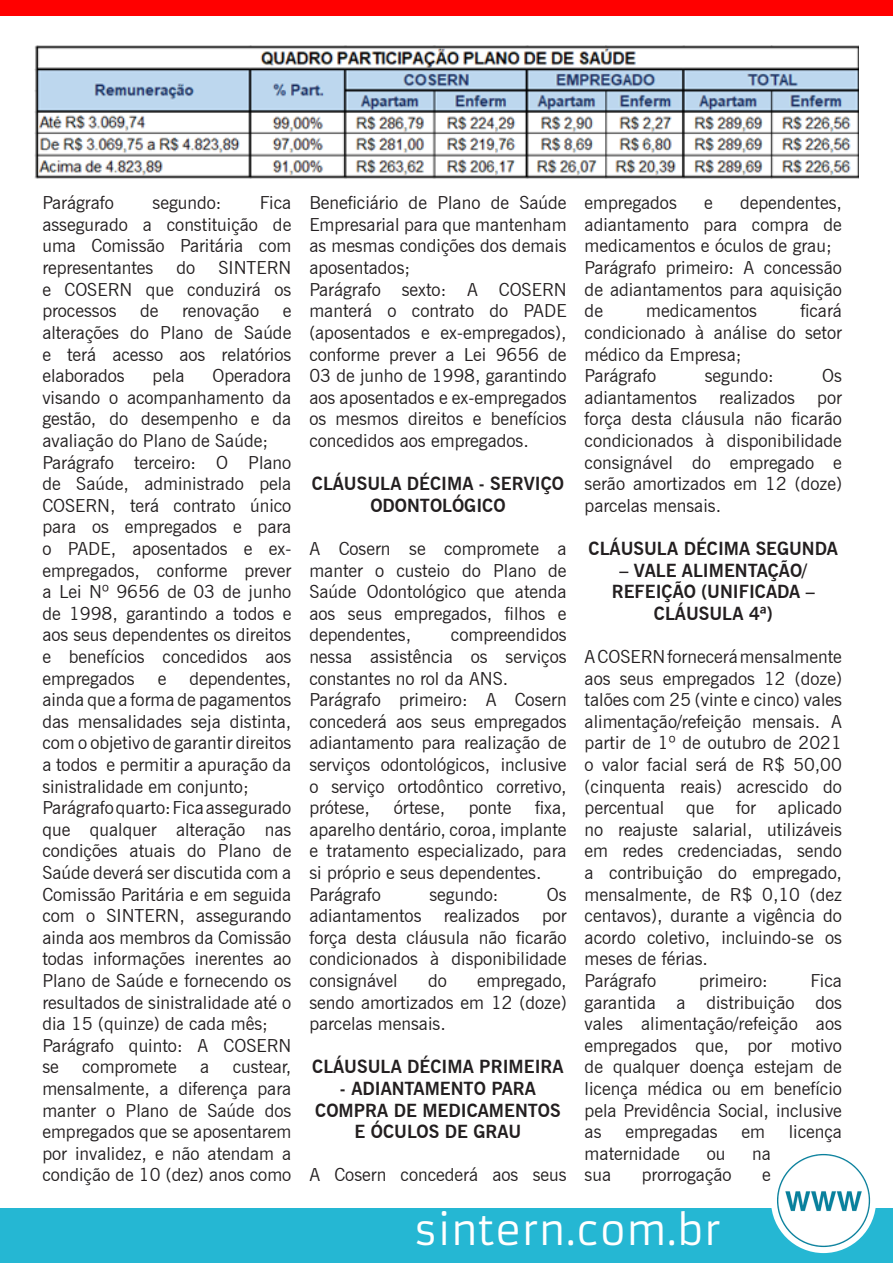
<style>
.page{position:relative;width:893px;height:1263px;background:#fff}
.page>*{position:absolute;margin:0;border:0;box-sizing:border-box;transform-origin:0 0}
.t1{font:40.5px "Armata";color:#fff}
.t2{font:18px/21.6px "News Gothic BT";color:#231f20;text-align:justify}
.t3{font:700 18px/21.6px "News Gothic BT";color:#231f20;text-align:center}
</style>
<div class="page">
<div style="left:0;top:1209px;width:893px;height:54px;background:#25b7d3"></div>
<img style="left:774px;top:1151px;width:99px;height:99px;border-radius:50px">
<div style="left:771px;top:1148px;width:105px;height:105px;border:6px solid #fff;border-radius:50%"></div>
<div style="left:0;top:0;width:893px;height:16px;background:#f00"></div>
<img style="left:34px;top:45px;width:825px;height:134px">
<p class="t2" style="left:42px;top:192px;width:73px">Parágrafo</p>
<p class="t2" style="left:153px;top:192px;width:70px">segundo:</p>
<p class="t2" style="left:42px;top:192px;width:250px;text-indent:218px">Fica assegurado a constituição de uma Comissão Paritária com representantes</p>
<p class="t2" style="left:42px;top:257px;width:250px;text-indent:176px">SINTERN e COSERN que conduzirá os processos</p>
<p class="t2" style="left:177px;top:257px;width:20px">do</p>
<p class="t2" style="left:140px;top:300px;width:20px">de</p>
<p class="t2" style="left:182px;top:300px;width:79px">renovação</p>
<p class="t2" style="left:42px;top:300px;width:250px;text-indent:240px">e alterações do Plano de Saúde e terá acesso aos relatórios elaborados</p>
<p class="t2" style="left:42px;top:365px;width:250px;text-indent:170px">Operadora visando o acompanhamento da gestão, do desempenho e da avaliação do Plano de Saúde;</p>
<p class="t2" style="left:42px;top:451px;width:250px">Parágrafo terceiro: O Plano de Saúde, administrado pela COSERN, terá contrato único para os empregados e para o PADE, aposentados e ex&shy;empregados, conforme prever a Lei Nº 9656 de 03 de junho de 1998, garantindo a todos e aos seus dependentes os direitos e benefícios concedidos aos empregados</p>
<p class="t2" style="left:153px;top:365px;width:33px">pela</p>
<p class="t2" style="left:42px;top:667px;width:250px;text-indent:147px">dependentes, ainda que a forma de pagamentos das mensalidades seja distinta, com o objetivo de garantir direitos a todos e permitir a apuração da sinistralidade em conjunto;</p>
<p class="t2" style="left:42px;top:797px;width:250px">Parágrafo quarto: Fica assegurado que qualquer alteração nas condições atuais do Plano de Saúde deverá ser discutida com a Comissão Paritária e em seguida com o SINTERN, assegurando ainda aos membros da Comissão todas informações inerentes ao Plano de Saúde e fornecendo os resultados de sinistralidade até o dia 15 (quinze) de cada mês;</p>
<p class="t2" style="left:42px;top:1034px;width:250px">Parágrafo quinto: A COSERN se</p>
<p class="t2" style="left:158px;top:667px;width:10px">e</p>
<p class="t2" style="left:42px;top:1056px;width:250px;text-indent:190px">custear, mensalmente, a diferença para manter o Plano de Saúde dos empregados que se aposentarem por invalidez, e não atendam a condição de 10 (dez) anos como</p>
<p class="t2" style="left:82px;top:1056px;width:96px">compromete</p>
<p class="t2" style="left:200px;top:1056px;width:11px">a</p>
<p class="t2" style="left:309px;top:192px;width:259px">Beneficiário de Plano de Saúde Empresarial para que mantenham as mesmas condições dos demais aposentados;</p>
<p class="t2" style="left:309px;top:278px;width:259px">Parágrafo sexto: A COSERN manterá o contrato do PADE (aposentados e ex-empregados), conforme prever a Lei 9656 de 03 de junho de 1998, garantindo aos aposentados e ex-empregados os mesmos direitos e benefícios concedidos aos empregados.</p>
<p class="t3" style="left:312px;top:473px;width:254px">CLÁUSULA DÉCIMA - SERVIÇO<br>ODONTOLÓGICO</p>
<p class="t2" style="left:309px;top:538px;width:259px">A Cosern se compromete a manter o custeio do Plano de Saúde Odontológico que atenda aos seus empregados, filhos e dependentes,</p>
<p class="t2" style="left:309px;top:624px;width:259px;text-indent:142px">compreendidos nessa assistência os serviços constantes no rol da ANS.</p>
<p class="t2" style="left:309px;top:689px;width:259px">Parágrafo primeiro: A Cosern concederá aos seus empregados adiantamento para realização de serviços odontológicos, inclusive o serviço ortodôntico corretivo, prótese,</p>
<p class="t2" style="left:394px;top:797px;width:53px">órtese,</p>
<p class="t2" style="left:469px;top:797px;width:44px">ponte</p>
<p class="t2" style="left:309px;top:797px;width:259px;text-indent:226px">fixa, aparelho dentário, coroa, implante e tratamento especializado, para si próprio e seus dependentes.</p>
<p class="t2" style="left:309px;top:883px;width:73px">Parágrafo</p>
<p class="t2" style="left:429px;top:883px;width:70px">segundo:</p>
<p class="t2" style="left:309px;top:883px;width:259px;text-indent:238px">Os adiantamentos realizados por força desta cláusula não ficarão condicionados à disponibilidade consignável</p>
<p class="t2" style="left:309px;top:970px;width:259px;text-indent:168px">empregado, sendo amortizados em 12 (doze) parcelas mensais.</p>
<p class="t3" style="left:312px;top:1056px;width:253px">CLÁUSULA DÉCIMA PRIMEIRA</p>
<p class="t3" style="left:315px;top:1078px;width:247px">- ADIANTAMENTO PARA<br>COMPRA DE MEDICAMENTOS<br>E ÓCULOS DE GRAU</p>
<p class="t2" style="left:309px;top:1164px;width:259px">A Cosern concederá aos seus</p>
<p class="t2" style="left:428px;top:970px;width:20px">do</p>
<p class="t2" style="left:585px;top:192px;width:94px">empregados</p>
<p class="t2" style="left:704px;top:192px;width:10px">e</p>
<p class="t2" style="left:585px;top:192px;width:259px;text-indent:155px">dependentes, adiantamento para compra de medicamentos e óculos de grau;</p>
<p class="t2" style="left:585px;top:257px;width:259px">Parágrafo primeiro: A concessão de adiantamentos para aquisição de</p>
<p class="t2" style="left:585px;top:300px;width:259px;text-indent:216px">ficará condicionado à análise do setor médico da Empresa;</p>
<p class="t2" style="left:585px;top:365px;width:73px">Parágrafo</p>
<p class="t2" style="left:705px;top:365px;width:70px">segundo:</p>
<p class="t2" style="left:646px;top:300px;width:112px">medicamentos</p>
<p class="t2" style="left:585px;top:365px;width:259px;text-indent:238px">Os adiantamentos realizados por força desta cláusula não ficarão condicionados à disponibilidade consignável do empregado e serão amortizados em 12 (doze) parcelas mensais.</p>
<p class="t3" style="left:589px;top:538px;width:251px">CLÁUSULA DÉCIMA SEGUNDA</p>
<p class="t3" style="left:612px;top:559px;width:204px">– VALE ALIMENTAÇÃO/<br>REFEIÇÃO (UNIFICADA –<br>CLÁUSULA 4ª)</p>
<p class="t2" style="left:585px;top:646px;width:259px">A COSERN fornecerá mensalmente aos seus empregados 12 (doze) talões com 25 (vinte e cinco) vales alimentação/refeição mensais. A partir de 1º de outubro de 2021 o valor facial será de R$ 50,00 (cinquenta reais) acrescido do percentual que for aplicado no reajuste salarial, utilizáveis em redes credenciadas, sendo a contribuição do empregado, mensalmente, de R$ 0,10 (dez centavos), durante a vigência do acordo coletivo, incluindo-se os meses de férias.</p>
<p class="t2" style="left:585px;top:970px;width:73px">Parágrafo</p>
<p class="t2" style="left:699px;top:970px;width:70px">primeiro:</p>
<p class="t2" style="left:585px;top:970px;width:259px;text-indent:226px">Fica garantida a distribuição dos vales alimentação/refeição aos empregados que, por motivo de qualquer doença estejam de licença médica ou em benefício pela Previdência Social, inclusive as</p>
<p class="t2" style="left:625px;top:1121px;width:94px">empregadas</p>
<p class="t2" style="left:741px;top:1121px;width:25px">em</p>
<p class="t2" style="left:789px;top:1121px;width:55px">licença</p>
<p class="t2" style="left:585px;top:1142px;width:97px">maternidade</p>
<p class="t2" style="left:707px;top:1142px;width:20px">ou</p>
<p class="t2" style="left:752px;top:1142px;width:20px">na</p>
<p class="t2" style="left:585px;top:1164px;width:28px">sua</p>
<p class="t2" style="left:642px;top:1164px;width:91px">prorrogação</p>
<p class="t2" style="left:762px;top:1164px;width:10px">e</p>
<p class="t1" style="left:414px;top:1205px;width:309px">sintern.com.br</p>
</div>
